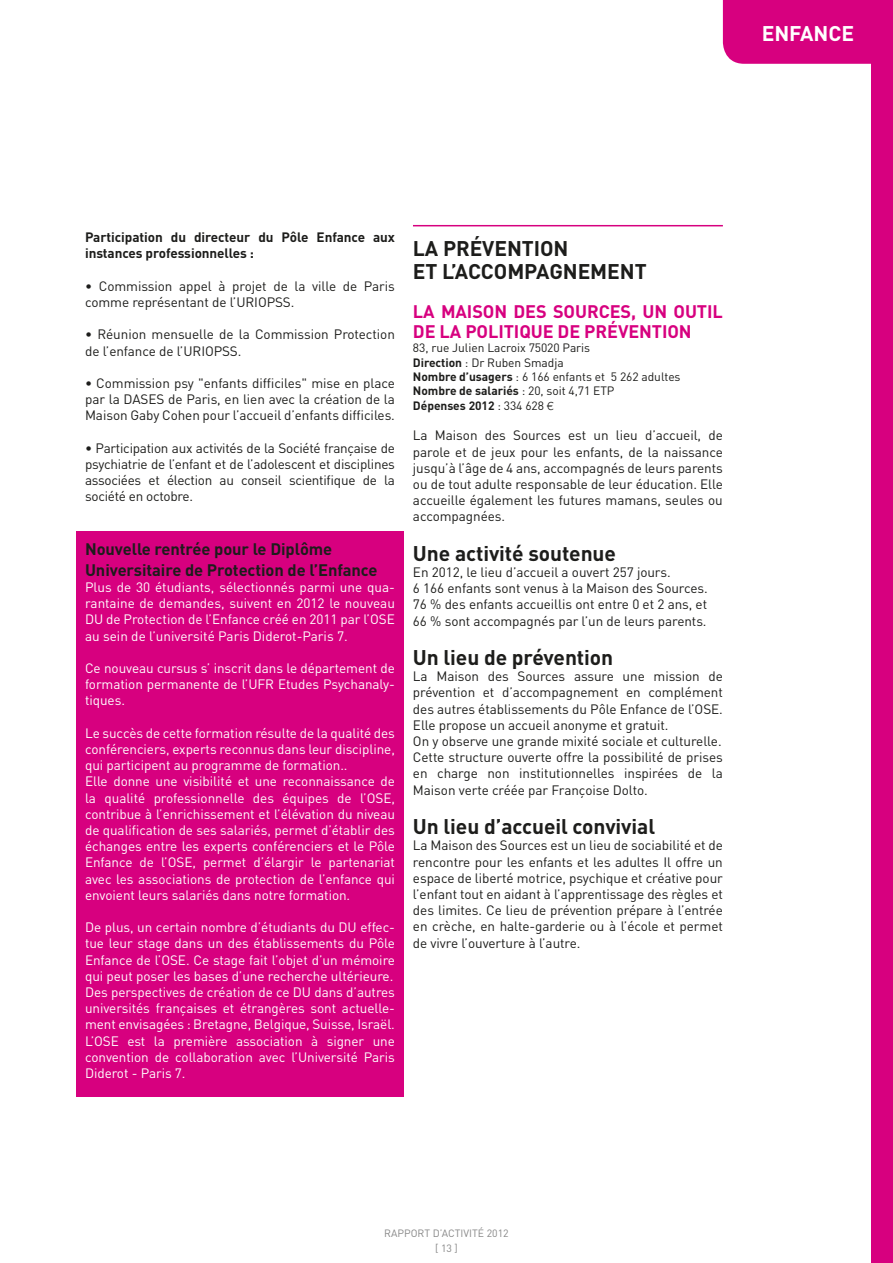
<style>
.page{position:relative;width:893px;height:1263px;background:#fff}
.page>*{position:absolute;margin:0;border:0;box-sizing:border-box;transform-origin:0 0}
.SOUS-TITRE{font:700 21px "DIN";letter-spacing:-.005em;color:#1d1d1b}
.t1{font:700 21px "DIN";letter-spacing:-.005em;color:#fff}
.TITRE_-_MAISON_-_ENF{font:700 18px/19.5px "DIN";letter-spacing:-.005em;color:#d7007f}
.TITRE_ENCADRE_SECTEU{font:700 16.5px "DIN";letter-spacing:-.005em;color:#1d1d1b}
.TEXTE{font:13.5px/16.2px "DIN";letter-spacing:-.005em;color:#1d1d1b;text-align:justify}
.TEXTE-2{font:13.5px/16.2px "DIN";letter-spacing:-.005em;color:#fff;text-align:justify}
.TEXTE_GRAS{font:700 13.5px/16.2px "DIN";letter-spacing:-.005em;color:#1d1d1b}
.Texte_GRAS_-_MAISON{font:12px "DIN";letter-spacing:-.005em;color:#1d1d1b}
.Texte_GRAS_-_MAISON-2{font:700 12px "DIN";letter-spacing:-.005em;color:#1d1d1b}
.Texte_-_MAISON{font:12px "DIN";letter-spacing:-.005em;color:#1d1d1b}
.t2{font:10.5px "DIN";color:#878787}
.s1{font-weight:700}
.s2{font-weight:400}
.s3{font-family:"Helvetica Neue";font-weight:300;font-size:11.4px}
</style>
<div class="page">
<div style="left:872px;top:0;width:21px;height:1263px;background:#d7007f"></div>
<div style="left:723px;top:0;width:149px;height:64px;background:#d7007f"></div>
<div style="left:76px;top:531px;width:328px;height:566px;background:#d7007f"></div>
<hr style="left:413px;top:225px;width:310px;height:1px;background:#d7007f">
<h1 class="t1" style="left:762px;top:19px;width:94px">ENFANCE</h1>
<p class="TEXTE_GRAS" style="left:85px;top:229px;width:311px">Participation du directeur du Pôle Enfance aux instances professionnelles :</p>
<p class="TEXTE" style="left:85px;top:277px;width:311px">• Commission appel à projet de la ville de Paris comme représentant de l’URIOPSS.</p>
<p class="TEXTE" style="left:85px;top:326px;width:311px">• Réunion mensuelle de la Commission Protection de l’enfance de l’URIOPSS.</p>
<p class="TEXTE" style="left:85px;top:375px;width:311px">• Commission psy "enfants difficiles" mise en place par la DASES de Paris, en lien avec la création de la Maison Gaby Cohen pour l’accueil d’enfants difficiles.</p>
<p class="TEXTE" style="left:85px;top:439px;width:311px">• Participation aux activités de la Société française de psychiatrie de l’enfant et de l’adolescent et disciplines associées et élection au conseil scientifique de la société en octobre.</p>
<p class="TITRE_ENCADRE_SECTEU" style="left:85px;top:538px;width:249px">Nouvelle rentrée pour le Diplôme</p>
<p class="TITRE_ENCADRE_SECTEU" style="left:85px;top:559px;width:294px">Universitaire de Protection de l’Enfance</p>
<p class="TEXTE-2" style="left:85px;top:579px;width:311px">Plus de 30 étudiants, sélectionnés parmi une qua&shy;rantaine de demandes, suivent en 2012 le nouveau DU de Protection de l’Enfance créé en 2011 par l’OSE au sein de l’université Paris Diderot-Paris 7.</p>
<p class="TEXTE-2" style="left:85px;top:660px;width:311px">Ce nouveau cursus s’ inscrit dans le département de formation permanente de l’UFR Etudes Psychanaly&shy;tiques.</p>
<p class="TEXTE-2" style="left:85px;top:724px;width:311px">Le succès de cette formation résulte de la qualité des conférenciers, experts reconnus dans leur discipline, qui participent au programme de formation..</p>
<p class="TEXTE-2" style="left:85px;top:773px;width:311px">Elle donne une visibilité et une reconnaissance de la qualité professionnelle des équipes de l’OSE, contribue à l’enrichissement et l’élévation du niveau de qualification de ses salariés, permet d’établir des échanges entre les experts conférenciers et le Pôle Enfance de l’OSE, permet d’élargir le partenariat avec les associations de protection de l’enfance qui envoient leurs salariés dans notre formation.</p>
<p class="TEXTE-2" style="left:85px;top:919px;width:311px">De plus, un certain nombre d’étudiants du DU effec&shy;tue leur stage dans un des établissements du Pôle Enfance de l’OSE. Ce stage fait l’objet d’un mémoire qui peut poser les bases d’une recherche ultérieure.</p>
<p class="TEXTE-2" style="left:85px;top:984px;width:311px">Des perspectives de création de ce DU dans d’autres universités françaises et étrangères sont actuelle&shy;ment envisagées : Bretagne, Belgique, Suisse, Israël.</p>
<p class="TEXTE-2" style="left:85px;top:1032px;width:311px">L’OSE est la première association à signer une convention de collaboration avec l’Université Paris Diderot - Paris 7.</p>
<p class="SOUS-TITRE" style="left:413px;top:235px;width:157px">LA PRÉVENTION</p>
<p class="SOUS-TITRE" style="left:413px;top:258px;width:235px">ET L’ACCOMPAGNEMENT</p>
<p class="TITRE_-_MAISON_-_ENF" style="left:413px;top:301px;width:311px">LA MAISON DES SOURCES, UN OUTIL<br>DE LA POLITIQUE DE PRÉVENTION</p>
<p class="Texte_-_MAISON" style="left:413px;top:340px;width:179px">83, rue Julien Lacroix 75020 Paris</p>
<p class="Texte_GRAS_-_MAISON" style="left:413px;top:355px;width:152px"><span class="s1">Direction</span> : Dr Ruben Smadja</p>
<p class="Texte_GRAS_-_MAISON" style="left:413px;top:369px;width:269px"><span class="s1">Nombre d’usagers</span> : 6 166 enfants et 5 262 adultes</p>
<p class="Texte_GRAS_-_MAISON-2" style="left:413px;top:383px;width:203px">Nombre de salariés <span class="s2">: 20, soit 4,71 ETP</span></p>
<p class="Texte_GRAS_-_MAISON-2" style="left:413px;top:397px;width:142px">Dépenses 2012 <span class="s2">: 334 628</span> <span class="s3">€</span></p>
<p class="TEXTE" style="left:413px;top:427px;width:311px">La Maison des Sources est un lieu d’accueil, de parole et de jeux pour les enfants, de la naissance jusqu’à l’âge de 4 ans, accompagnés de leurs parents ou de tout adulte responsable de leur éducation. Elle accueille également les futures mamans, seules ou accompagnées.</p>
<p class="SOUS-TITRE" style="left:413px;top:539px;width:205px">Une activité soutenue</p>
<p class="TEXTE" style="left:413px;top:564px;width:259px">En 2012, le lieu d’accueil a ouvert 257 jours.</p>
<p class="TEXTE" style="left:413px;top:580px;width:296px">6 166 enfants sont venus à la Maison des Sources.</p>
<p class="TEXTE" style="left:413px;top:596px;width:296px">76 % des enfants accueillis ont entre 0 et 2 ans, et</p>
<p class="TEXTE" style="left:413px;top:612px;width:295px">66 % sont accompagnés par l’un de leurs parents.</p>
<p class="SOUS-TITRE" style="left:413px;top:644px;width:202px">Un lieu de prévention</p>
<p class="TEXTE" style="left:413px;top:668px;width:311px">La Maison des Sources assure une mission de prévention et d’accompagnement en complément des autres établissements du Pôle Enfance de l’OSE.<br>Elle propose un accueil anonyme et gratuit.</p>
<p class="TEXTE" style="left:413px;top:733px;width:310px">On y observe une grande mixité sociale et culturelle.</p>
<p class="TEXTE" style="left:413px;top:749px;width:311px">Cette structure ouverte offre la possibilité de prises en charge non institutionnelles inspirées de la Maison verte créée par Françoise Dolto.</p>
<p class="SOUS-TITRE" style="left:413px;top:813px;width:244px">Un lieu d’accueil convivial</p>
<p class="TEXTE" style="left:413px;top:837px;width:311px">La Maison des Sources est un lieu de sociabilité et de rencontre pour les enfants et les adultes Il offre un espace de liberté motrice, psychique et créative pour l’enfant tout en aidant à l’apprentissage des règles et des limites. Ce lieu de prévention prépare à l’entrée en crèche, en halte-garderie ou à l’école et permet de vivre l’ouverture à l’autre.</p>
<p class="t2" style="left:384px;top:1226px;width:126px">RAPPORT D’ACTIVITÉ 2012</p>
<p class="t2" style="left:435px;top:1241px;width:24px">[ 13 ]</p>
</div>
